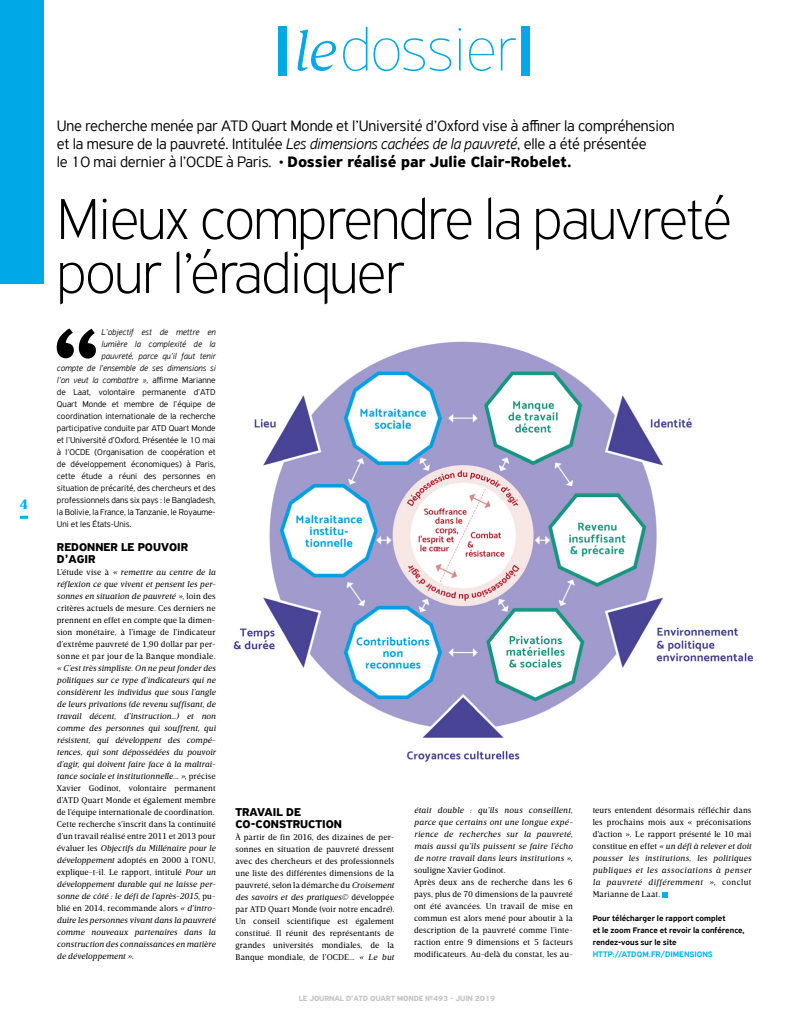
<style>
.page{position:relative;width:794px;height:1021px;background:#fff}
.page>*{position:absolute;margin:0;border:0;box-sizing:border-box;transform-origin:0 0}
.t1{font:100 61.3px/54px "PF Highway Sans Pro";letter-spacing:-.02em;color:#000}
.t2{font:300 16px/18px "PF Highway Sans Pro";letter-spacing:-.01em;color:#000}
.t3{font:900 14px "Breve Text";color:#00b1eb}
.t4{font:700 12px/12px "PF Highway Sans Pro";color:#000}
.t5{font:300 9px "PF Highway Sans Pro";color:#000}
.t6{font:italic 300 9px "PF Highway Sans Pro";color:#000}
.t7{font:8.5px/12px "Breve Text";letter-spacing:.015em;color:#000;text-align:justify}
.t8{font:italic 8.5px/12px "Breve Text";letter-spacing:.02em;color:#000;text-align:justify}
.t9{font:500 8.5px/12px "PF Highway Sans Pro";color:#000}
.t10{font:500 8.5px "PF Highway Sans Pro";color:#00b1eb}
.t11{font:700 8px "PF Highway Sans Pro";letter-spacing:-.02em;color:#c3c8c8}
.s1{font-style:italic}
.s2{font-weight:700}
.s3{font-style:normal}
</style>
<div class="page">
<svg style="left:20px;top:515px;width:8px;height:3px"></svg>
<div style="left:0;top:0;width:44px;height:283px;background:#00a8e8"></div>
<div style="left:278px;top:27px;width:9px;height:49px;background:#00a8e8"></div>
<svg style="left:298px;top:29px;width:38px;height:42px"></svg>
<svg style="left:343px;top:27px;width:24px;height:44px"></svg>
<svg style="left:373px;top:38px;width:78px;height:33px"></svg>
<svg style="left:458px;top:28px;width:3px;height:42px"></svg>
<svg style="left:469px;top:38px;width:25px;height:33px"></svg>
<svg style="left:501px;top:38px;width:15px;height:32px"></svg>
<div style="left:521px;top:27px;width:9px;height:49px;background:#00a8e8"></div>
<svg style="left:662px;top:892px;width:5px;height:5px"></svg>
<img style="left:233px;top:341px;width:520px;height:421px">
<svg style="left:57px;top:328px;width:39px;height:30px"></svg>
<h3 class="t3" style="left:20px;top:496px;width:10px">4</h3>
<p class="t2" style="left:57px;top:117px;width:619px">Une recherche menée par ATD Quart Monde et l’Université d’Oxford vise à affiner la compréhension et la mesure de la pauvreté. Intitulée <span class="s1">Les dimensions cachées de la pauvreté</span>, elle a été présentée<br>le 10 mai dernier à l’OCDE à Paris. • <span class="s2">Dossier réalisé par Julie Clair-Robelet.</span></p>
<h1 class="t1" style="left:57px;top:191px;width:676px">Mieux comprendre la pauvreté pour l’éradiquer</h1>
<p class="t6" style="left:102px;top:327px;width:116px">L’objectif est de mettre en</p>
<p class="t6" style="left:102px;top:339px;width:116px">lumière la complexité de la</p>
<p class="t6" style="left:102px;top:351px;width:116px">pauvreté, parce qu’il faut tenir</p>
<p class="t6" style="left:57px;top:363px;width:160px">compte de l’ensemble de ses dimensions si</p>
<p class="t6" style="left:57px;top:375px;width:160px">l’on veut la combattre », <span class="s3">affirme Marianne</span></p>
<p class="t5" style="left:57px;top:387px;width:160px">de Laat, volontaire permanente d’ATD</p>
<p class="t5" style="left:57px;top:399px;width:160px">Quart Monde et membre de l’équipe de</p>
<p class="t5" style="left:57px;top:411px;width:160px">coordination internationale de la recherche</p>
<p class="t5" style="left:57px;top:423px;width:160px">participative conduite par ATD Quart Monde</p>
<p class="t5" style="left:57px;top:435px;width:160px">et l’Université d’Oxford. Présentée le 10 mai</p>
<p class="t5" style="left:57px;top:447px;width:160px">à l’OCDE (Organisation de coopération et</p>
<p class="t5" style="left:57px;top:459px;width:160px">de développement économiques) à Paris,</p>
<p class="t5" style="left:57px;top:471px;width:160px">cette étude a réuni des personnes en</p>
<p class="t5" style="left:57px;top:483px;width:160px">situation de précarité, des chercheurs et des</p>
<p class="t5" style="left:57px;top:495px;width:160px">professionnels dans six pays : le Bangladesh,</p>
<p class="t5" style="left:57px;top:507px;width:160px">la Bolivie, la France, la Tanzanie, le Royaume-</p>
<p class="t5" style="left:57px;top:519px;width:76px">Uni et les États-Unis.</p>
<h3 class="t4" style="left:57px;top:541px;width:133px">REDONNER LE POUVOIR<br>D’AGIR</h3>
<p class="t7" style="left:57px;top:566px;width:160px">L’étude vise à <span class="s1">« remettre au centre de la réflexion ce que vivent et pensent les per&shy;sonnes en situation de pauvreté »</span>, loin des critères actuels de mesure. Ces derniers ne prennent en effet en compte que la dimen&shy;sion monétaire, à l’image de l’indicateur d’extrême pauvreté de 1,90 dollar par per&shy;sonne et par jour de la Banque mondiale.</p>
<p class="t8" style="left:57px;top:662px;width:160px">« C’est très simpliste. On ne peut fonder des politiques sur ce type d’indicateurs qui ne considèrent les individus que sous l’angle de leurs privations (de revenu suffisant, de travail décent, d’instruction…) et non comme des personnes qui souffrent, qui résistent, qui développent des compé&shy;tences, qui sont dépossédées du pouvoir d’agir, qui doivent faire face à la maltrai&shy;tance sociale et institutionnelle... », <span class="s3">précise Xavier Godinot, volontaire permanent d’ATD Quart Monde et également membre de l’équipe internationale de coordination.<br>Cette recherche s’inscrit dans la continuité d’un travail réalisé entre 2011 et 2013 pour évaluer les</span> Objectifs du Millénaire pour le développement <span class="s3">adoptés en 2000 à l’ONU, explique-t-il. Le rapport, intitulé</span> Pour un développement durable qui ne laisse per&shy;sonne de côté : le défi de l’après-2015<span class="s3">, pu&shy;blié en 2014, recommande alors</span> « d’intro&shy;duire les personnes vivant dans la pauvreté comme nouveaux partenaires dans la construction des connaissances en matière de développement ».</p>
<h3 class="t4" style="left:235px;top:806px;width:108px">TRAVAIL DE<br>CO-CONSTRUCTION</h3>
<p class="t7" style="left:235px;top:831px;width:160px">À partir de fin 2016, des dizaines de per&shy;sonnes en situation de pauvreté dressent avec des chercheurs et des professionnels une liste des différentes dimensions de la pauvreté, selon la démarche du <span class="s1">Croisement des savoirs et des pratiques©</span> développée par ATD Quart Monde (voir notre encadré).<br>Un conseil scientifique est également constitué. Il réunit des représentants de grandes universités mondiales, de la Banque mondiale, de l’OCDE... <span class="s1">« Le but</span></p>
<p class="t8" style="left:414px;top:804px;width:160px">était double : qu’ils nous conseillent, parce que certains ont une longue expé&shy;rience de recherches sur la pauvreté, mais aussi qu’ils puissent se faire l’écho de notre travail dans leurs institutions »,</p>
<p class="t7" style="left:414px;top:864px;width:160px;text-align:left">souligne Xavier Godinot.<br>Après deux ans de recherche dans les 6 pays, plus de 70 dimensions de la pauvreté ont été avancées. Un travail de mise en commun est alors mené pour aboutir à la description de la pauvreté comme l’inte&shy;raction entre 9 dimensions et 5 facteurs modificateurs. Au-delà du constat, les au-</p>
<p class="t11" style="left:299px;top:993px;width:198px">LE JOURNAL D’ATD QUART MONDE №493 - JUIN 2019</p>
<p class="t7" style="left:592px;top:804px;width:160px">teurs entendent désormais réfléchir dans les prochains mois aux « préconisations d’action ». Le rapport présenté le 10 mai constitue en effet <span class="s1">« un défi à relever et doit pousser les institutions, les politiques publiques et les associations à penser la pauvreté différemment »,</span> conclut Marianne de Laat.</p>
<p class="t9" style="left:592px;top:912px;width:154px">Pour télécharger le rapport complet<br>et le zoom France et revoir la conférence, rendez-vous sur le site</p>
<p class="t10" style="left:592px;top:949px;width:122px">HTTP://ATDQM.FR/DIMENSIONS</p>
</div>
